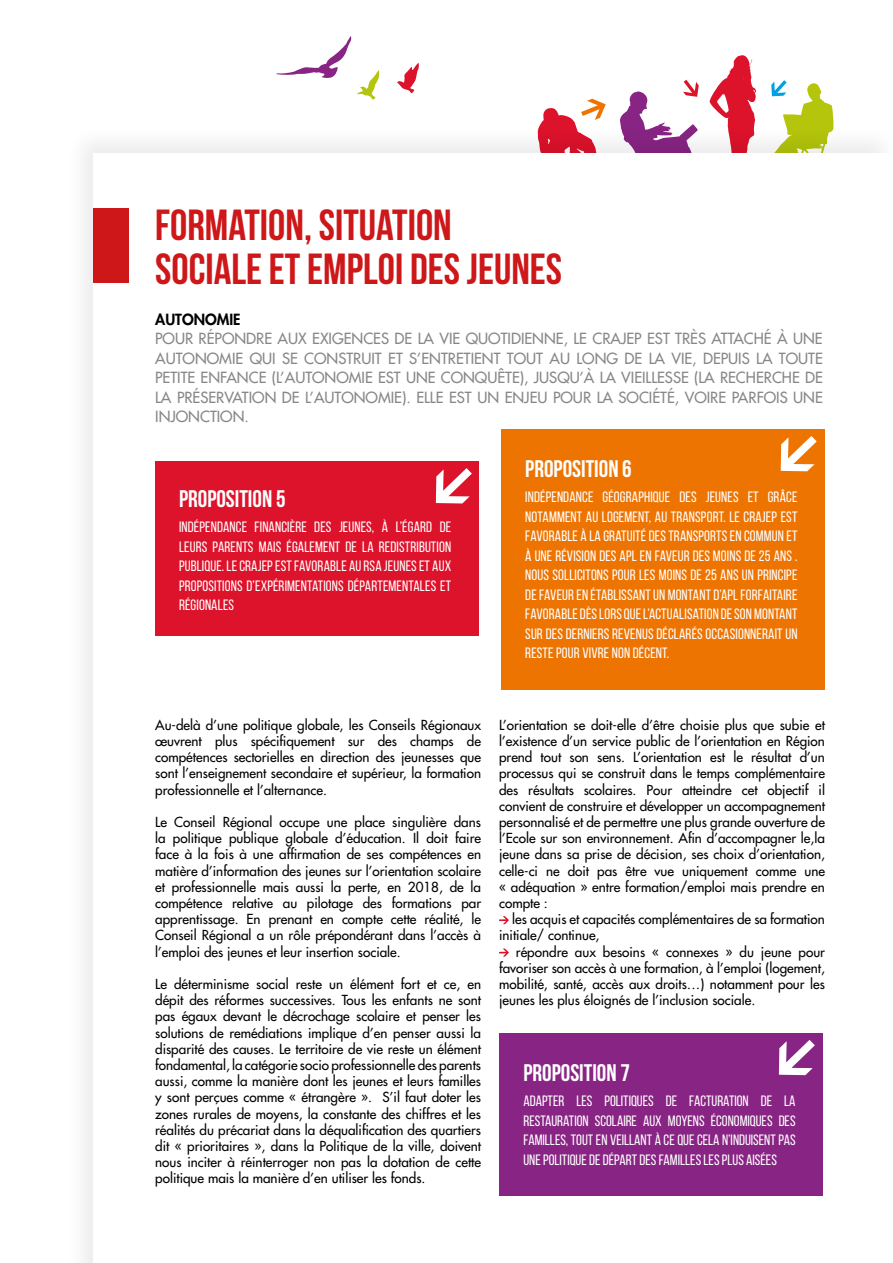
<style>
.page{position:relative;width:893px;height:1263px;background:#fff}
.page>*{position:absolute;margin:0;border:0;box-sizing:border-box;transform-origin:0 0}
.t1{font:700 43.5px/43.5px "Bebas Neue";color:#cd1719}
.t2{font:700 24px "Bebas Neue";color:#fff}
.t3{font:15px/19.5px "Bebas Neue";letter-spacing:.01em;color:#fff;text-align:justify}
.t4{font:15px/19.5px "Futura";color:#878787;text-align:justify}
.t5{font:800 15px "Futura";color:#000}
.t6{font:13.5px/16.2px "Futura";color:#000;text-align:justify}
</style>
<div class="page">
<svg style="left:620px;top:55px;width:213px;height:69px"></svg>
<svg style="left:540px;top:99px;width:66px;height:25px"></svg>
<div style="left:65px;top:124px;width:828px;height:1139px;background:#000;opacity:.08"></div>
<div style="left:94px;top:153px;width:799px;height:1110px;background:#fff"></div>
<div style="left:501px;top:429px;width:324px;height:261px;background:#ee7402"></div>
<div style="left:155px;top:461px;width:323px;height:175px;background:#dd122b"></div>
<svg style="left:436px;top:468px;width:36px;height:35px"></svg>
<svg style="left:781px;top:436px;width:36px;height:35px"></svg>
<svg style="left:396px;top:63px;width:23px;height:30px"></svg>
<svg style="left:276px;top:36px;width:104px;height:63px"></svg>
<svg style="left:499px;top:916px;width:10px;height:8px"></svg>
<svg style="left:499px;top:948px;width:10px;height:8px"></svg>
<div style="left:500px;top:1033px;width:323px;height:163px;background:#882484"></div>
<svg style="left:779px;top:1040px;width:36px;height:35px"></svg>
<div style="left:94px;top:208px;width:35px;height:75px;background:#cd1719"></div>
<h1 class="t1" style="left:155px;top:203px;width:408px">FORMATION, SITUATION<br>SOCIALE ET EMPLOI DES JEUNES</h1>
<p class="t5" style="left:155px;top:309px;width:87px">AUTONOMIE</p>
<p class="t4" style="left:155px;top:329px;width:669px">POUR RÉPONDRE AUX EXIGENCES DE LA VIE QUOTIDIENNE, LE CRAJEP EST TRÈS ATTACHÉ À UNE AUTONOMIE QUI SE CONSTRUIT ET S’ENTRETIENT TOUT AU LONG DE LA VIE, DEPUIS LA TOUTE PETITE ENFANCE (L’AUTONOMIE EST UNE CONQUÊTE), JUSQU’À LA VIEILLESSE (LA RECHERCHE DE LA PRÉSERVATION DE L’AUTONOMIE). ELLE EST UN ENJEU POUR LA SOCIÉTÉ, VOIRE PARFOIS UNE INJONCTION.</p>
<h2 class="t2" style="left:525px;top:455px;width:108px">PROPOSITION 6</h2>
<p class="t3" style="left:525px;top:487px;width:274px">INDÉPENDANCE GÉOGRAPHIQUE DES JEUNES ET GRÂCE NOTAMMENT AU LOGEMENT, AU TRANSPORT. LE CRAJEP EST FAVORABLE À LA GRATUITÉ DES TRANSPORTS EN COMMUN ET À UNE RÉVISION DES APL EN FAVEUR DES MOINS DE 25 ANS .<br>NOUS SOLLICITONS POUR LES MOINS DE 25 ANS UN PRINCIPE DE FAVEUR EN ÉTABLISSANT UN MONTANT D’APL FORFAITAIRE FAVORABLE DÈS LORS QUE L’ACTUALISATION DE SON MONTANT SUR DES DERNIERS REVENUS DÉCLARÉS OCCASIONNERAIT UN RESTE POUR VIVRE NON DÉCENT.</p>
<h2 class="t2" style="left:179px;top:485px;width:108px">PROPOSITION 5</h2>
<p class="t3" style="left:179px;top:517px;width:274px">INDÉPENDANCE FINANCIÈRE DES JEUNES, À L’ÉGARD DE LEURS PARENTS MAIS ÉGALEMENT DE LA REDISTRIBUTION PUBLIQUE. LE CRAJEP EST FAVORABLE AU RSA JEUNES ET AUX PROPOSITIONS D’EXPÉRIMENTATIONS DÉPARTEMENTALES ET RÉGIONALES</p>
<p class="t6" style="left:155px;top:717px;width:327px">Au-delà d’une politique globale, les Conseils Régionaux œuvrent plus spécifiquement sur des champs de compétences sectorielles en direction des jeunesses que sont l’enseignement secondaire et supérieur, la formation professionnelle et l’alternance.</p>
<p class="t6" style="left:155px;top:814px;width:327px">Le Conseil Régional occupe une place singulière dans la politique publique globale d’éducation. Il doit faire face à la fois à une affirmation de ses compétences en matière d’information des jeunes sur l’orientation scolaire et professionnelle mais aussi la perte, en 2018, de la compétence relative au pilotage des formations par apprentissage. En prenant en compte cette réalité, le Conseil Régional a un rôle prépondérant dans l’accès à l’emploi des jeunes et leur insertion sociale.</p>
<p class="t6" style="left:155px;top:976px;width:327px">Le déterminisme social reste un élément fort et ce, en dépit des réformes successives. Tous les enfants ne sont pas égaux devant le décrochage scolaire et penser les solutions de remédiations implique d’en penser aussi la disparité des causes. Le territoire de vie reste un élément fondamental, la catégorie socio professionnelle des parents aussi, comme la manière dont les jeunes et leurs familles y sont perçues comme « étrangère ». S’il faut doter les zones rurales de moyens, la constante des chiffres et les réalités du précariat dans la déqualification des quartiers dit « prioritaires », dans la Politique de la ville, doivent nous inciter à réinterroger non pas la dotation de cette politique mais la manière d’en utiliser les fonds.</p>
<p class="t6" style="left:499px;top:717px;width:327px">L’orientation se doit-elle d’être choisie plus que subie et l’existence d’un service public de l’orientation en Région prend tout son sens. L’orientation est le résultat d’un processus qui se construit dans le temps complémentaire des résultats scolaires. Pour atteindre cet objectif il convient de construire et développer un accompagnement personnalisé et de permettre une plus grande ouverture de l’Ecole sur son environnement. Afin d’accompagner le,la jeune dans sa prise de décision, ses choix d’orientation, celle-ci ne doit pas être vue uniquement comme une « adéquation » entre formation/emploi mais prendre en compte :</p>
<p class="t6" style="left:499px;top:911px;width:327px;text-indent:13px">les acquis et capacités complémentaires de sa formation initiale/ continue,</p>
<p class="t6" style="left:499px;top:943px;width:327px;text-indent:17px">répondre aux besoins « connexes » du jeune pour favoriser son accès à une formation, à l’emploi (logement, mobilité, santé, accès aux droits…) notamment pour les jeunes les plus éloignés de l’inclusion sociale.</p>
<h2 class="t2" style="left:523px;top:1059px;width:108px">PROPOSITION 7</h2>
<p class="t3" style="left:523px;top:1091px;width:274px">ADAPTER LES POLITIQUES DE FACTURATION DE LA RESTAURATION SCOLAIRE AUX MOYENS ÉCONOMIQUES DES FAMILLES, TOUT EN VEILLANT À CE QUE CELA N’INDUISENT PAS UNE POLITIQUE DE DÉPART DES FAMILLES LES PLUS AISÉES</p>
</div>
